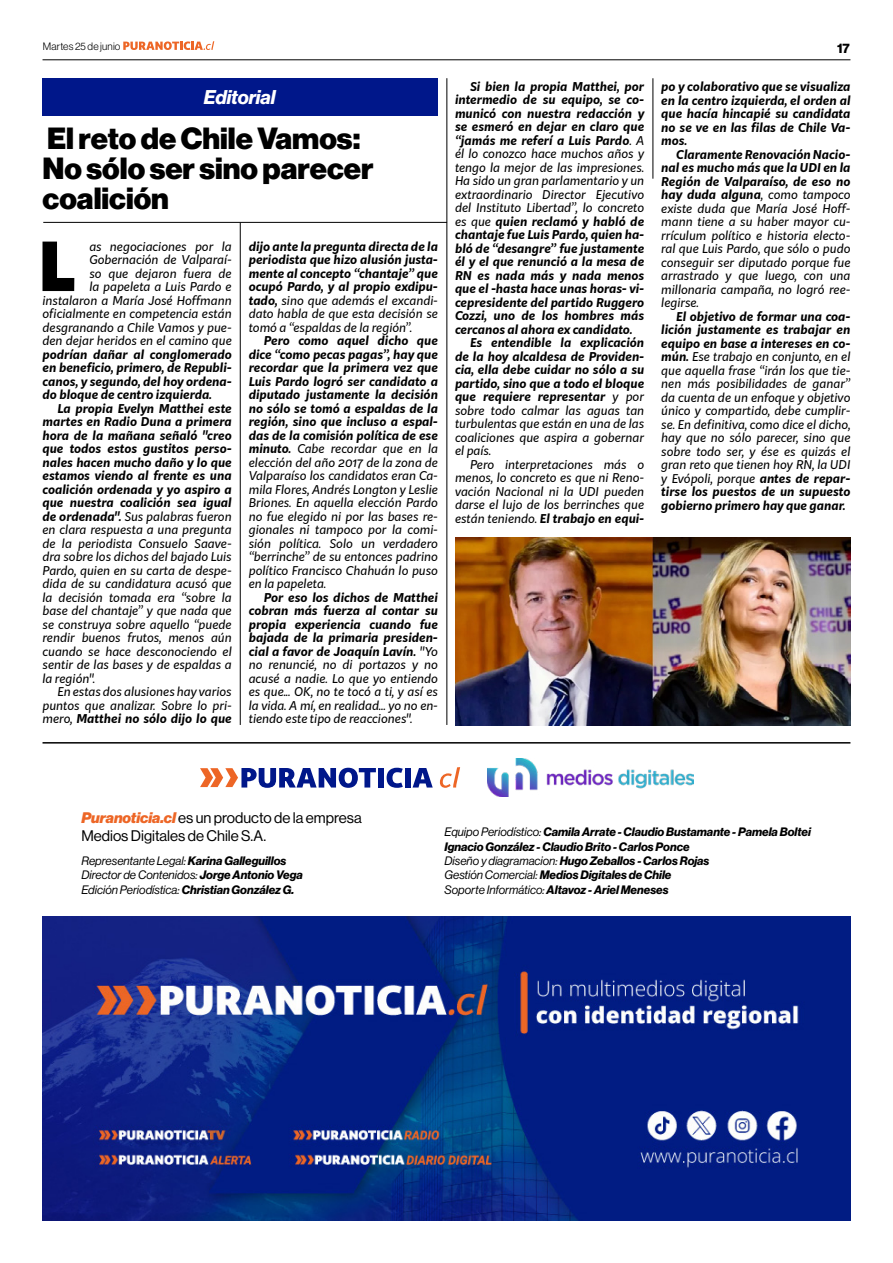
<style>
.page{position:relative;width:893px;height:1263px;background:#fff}
.page>*{position:absolute;margin:0;border:0;box-sizing:border-box;transform-origin:0 0}
.t1{font:900 66.3px "Kit Sans";color:#000}
.t2{font:30px/30px "N Haas Grotesk DS Pro 95 Blk";color:#000}
.t3{font:19.5px "N Haas Grotesk DS Pro 76 Bd It";letter-spacing:-.005em;color:#fff}
.t4{font:15px/18px "N Haas Grotesk DS Pro 55 Rg";color:#000}
.t5{font:13.5px "N Haas Grotesk DS Pro 75 Bd";color:#000}
.t6{font:italic 12px/13.5px "Kit Sans";color:#000;text-align:justify}
.t7{font:italic 700 12px/13.5px "Kit Sans";color:#000;text-align:justify}
.t8{font:12px/14.4px "N Haas Grotesk DS Pro 76 Bd It";color:#000}
.t9{font:12px/14.4px "N Haas Grotesk DS Pro 56 It";color:#000}
.t10{font:10.5px "N Haas Grotesk DS Pro 45 Lt";letter-spacing:.015em;color:#000}
.s1{font-weight:400}
.s2{font-weight:700}
.s3{font-family:"N Haas Grotesk DS Pro 96 Blk It";color:#ed6626}
.s4{font-family:"N Haas Grotesk DS Pro 76 Bd It"}
.s5{font-family:"N Haas Grotesk DS Pro 56 It"}
</style>
<div class="page">
<div style="left:43px;top:78px;width:395px;height:37px;background:#00178a"></div>
<hr style="left:43px;top:222px;width:404px;height:1px;background:#000">
<hr style="left:240px;top:223px;width:1px;height:502px;background:#000">
<hr style="left:653px;top:78px;width:1px;height:101px;background:#000">
<hr style="left:447px;top:78px;width:1px;height:647px;background:#000">
<hr style="left:43px;top:59px;width:807px;height:1px;background:#000">
<hr style="left:43px;top:742px;width:807px;height:1px;background:#000">
<img style="left:487px;top:758px;width:206px;height:38px">
<svg style="left:200px;top:768px;width:176px;height:20px"></svg>
<div style="left:378px;top:768px;width:6px;height:19px;background:#00178a"></div>
<svg style="left:387px;top:768px;width:16px;height:20px"></svg>
<div style="left:405px;top:768px;width:6px;height:19px;background:#00178a"></div>
<svg style="left:413px;top:768px;width:20px;height:19px"></svg>
<svg style="left:440px;top:767px;width:20px;height:21px"></svg>
<svg style="left:123px;top:41px;width:91px;height:9px"></svg>
<img style="left:455px;top:537px;width:395px;height:188px">
<img style="left:43px;top:916px;width:807px;height:304px">
<p class="t10" style="left:43px;top:40px;width:79px">Martes 25 de junio</p>
<h3 class="t3" style="left:204px;top:86px;width:73px">Editorial</h3>
<h2 class="t2" style="left:43px;top:124px;width:332px">El reto de Chile Vamos:<br>No sólo ser sino parecer coalición</h2>
<p class="t7" style="left:249px;top:238px;width:191px">dijo ante la pregunta directa de la periodista que hizo alusión justa&shy;mente al concepto “chantaje” que ocupó Pardo, y al propio exdipu&shy;tado, <span class="s1">sino que además el excandi&shy;dato habla de que esta decisión se tomó a “espaldas de la región”.</span></p>
<p class="t6" style="left:249px;top:333px;width:191px;text-indent:15px"><span class="s2">Pero como aquel dicho que dice “como pecas pagas”, hay que recordar que la primera vez que Luis Pardo logró ser candidato a diputado justamente la decisión no sólo se tomó a espaldas de la región, sino que incluso a espal&shy;das de la comisión política de ese minuto.</span> Cabe recordar que en la elección del año 2017 de la zona de Valparaíso los candidatos eran Ca&shy;mila Flores, Andrés Longton y Leslie Briones. En aquella elección Pardo no fue elegido ni por las bases re&shy;gionales ni tampoco por la comi&shy;sión política. Solo un verdadero “berrinche” de su entonces padrino político Francisco Chahuán lo puso en la papeleta.</p>
<p class="t6" style="left:249px;top:590px;width:191px;text-indent:15px"><span class="s2">Por eso los dichos de Matthei cobran más fuerza al contar su propia experiencia cuando fue bajada de la primaria presiden&shy;cial a favor de Joaquín Lavín.</span> "Yo no renuncié, no di portazos y no acusé a nadie. Lo que yo entiendo es que... OK, no te tocó a ti, y así es la vida. A mí, en realidad... yo no en&shy;tiendo este tipo de reacciones".</p>
<p class="t6" style="left:43px;top:239px;width:191px;text-align:right">as negociaciones por la<br>Gobernación de Valparaí-<br>so que dejaron fuera de<br>la papeleta a Luis Pardo e instalaron a María José Hoffmann oficialmente en competencia están desgranando a Chile Vamos y pue&shy;den dejar heridos en el camino que</p>
<p class="t7" style="left:43px;top:346px;width:191px">podrían dañar al conglomerado en beneficio, primero, de Republi&shy;canos, y segundo, del hoy ordena&shy;do bloque de centro izquierda.</p>
<p class="t6" style="left:43px;top:401px;width:191px;text-indent:15px"><span class="s2">La propia Evelyn Matthei este martes en Radio Duna a primera hora de la mañana señaló "creo que todos estos gustitos perso&shy;nales hacen mucho daño y lo que estamos viendo al frente es una coalición ordenada y yo aspiro a que nuestra coalición sea igual de ordenada".</span> Sus palabras fueron en clara respuesta a una pregunta de la periodista Consuelo Saave&shy;dra sobre los dichos del bajado Luis Pardo, quien en su carta de despe&shy;dida de su candidatura acusó que la decisión tomada era “sobre la base del chantaje” y que nada que se construya sobre aquello “puede rendir buenos frutos, menos aún cuando se hace desconociendo el sentir de las bases y de espaldas a la región".</p>
<p class="t6" style="left:43px;top:684px;width:191px;text-indent:15px">En estas dos alusiones hay varios puntos que analizar. Sobre lo pri&shy;mero, <span class="s2">Matthei no sólo dijo lo que</span></p>
<h1 class="t1" style="left:39px;top:206px;width:39px">L</h1>
<p class="t7" style="left:470px;top:79px;width:176px">Si bien la propia Matthei, por</p>
<p class="t7" style="left:455px;top:92px;width:191px">intermedio de su equipo, se co-</p>
<p class="t7" style="left:455px;top:106px;width:191px">municó con nuestra redacción y</p>
<p class="t7" style="left:455px;top:119px;width:191px">se esmeró en dejar en claro que</p>
<p class="t7" style="left:455px;top:133px;width:191px">“jamás me referí a Luis Pardo<span class="s1">. A</span></p>
<p class="t6" style="left:455px;top:146px;width:191px">él lo conozco hace muchos años y</p>
<p class="t6" style="left:455px;top:160px;width:191px">tengo la mejor de las impresiones.</p>
<p class="t6" style="left:455px;top:173px;width:191px">Ha sido un gran parlamentario y un</p>
<p class="t6" style="left:455px;top:187px;width:191px">extraordinario Director Ejecutivo</p>
<p class="t6" style="left:455px;top:200px;width:191px">del Instituto Libertad”, lo concreto</p>
<p class="t7" style="left:455px;top:214px;width:191px"><span class="s1">es que</span> quien reclamó y habló de</p>
<p class="t7" style="left:455px;top:227px;width:191px">chantaje fue Luis Pardo, quien ha-</p>
<p class="t7" style="left:455px;top:241px;width:191px">bló de “desangre” fue justamente</p>
<p class="t7" style="left:455px;top:254px;width:191px">él y el que renunció a la mesa de</p>
<p class="t7" style="left:455px;top:268px;width:191px">RN es nada más y nada menos</p>
<p class="t7" style="left:455px;top:281px;width:191px">que el -hasta hace unas horas- vi-</p>
<p class="t7" style="left:455px;top:295px;width:191px">cepresidente del partido Ruggero</p>
<p class="t7" style="left:455px;top:308px;width:191px">Cozzi, uno de los hombres más</p>
<p class="t7" style="left:455px;top:322px;width:179px">cercanos al ahora ex candidato.</p>
<p class="t7" style="left:470px;top:335px;width:176px">Es entendible la explicación</p>
<p class="t7" style="left:455px;top:349px;width:191px">de la hoy alcaldesa de Providen-</p>
<p class="t7" style="left:455px;top:362px;width:191px">cia, ella debe cuidar no sólo a su</p>
<p class="t7" style="left:455px;top:376px;width:191px">partido, sino que a todo el bloque</p>
<p class="t7" style="left:455px;top:389px;width:191px">que requiere representar <span class="s1">y por</span></p>
<p class="t6" style="left:455px;top:403px;width:191px">sobre todo calmar las aguas tan</p>
<p class="t6" style="left:455px;top:416px;width:191px">turbulentas que están en una de las</p>
<p class="t6" style="left:455px;top:430px;width:191px">coaliciones que aspira a gobernar</p>
<p class="t6" style="left:455px;top:443px;width:38px">el país.</p>
<p class="t6" style="left:470px;top:457px;width:176px">Pero interpretaciones más o</p>
<p class="t6" style="left:455px;top:470px;width:191px">menos, lo concreto es que ni Reno-</p>
<p class="t6" style="left:455px;top:484px;width:191px">vación Nacional ni la UDI pueden</p>
<p class="t6" style="left:455px;top:497px;width:191px">darse el lujo de los berrinches que</p>
<p class="t7" style="left:455px;top:511px;width:191px"><span class="s1">están teniendo.</span> El trabajo en equi-</p>
<p class="t5" style="left:837px;top:40px;width:14px">17</p>
<p class="t7" style="left:661px;top:79px;width:191px">po y colaborativo que se visualiza en la centro izquierda, el orden al que hacía hincapié su candidata no se ve en las filas de Chile Va&shy;mos.</p>
<p class="t6" style="left:661px;top:147px;width:191px;text-indent:15px"><span class="s2">Claramente Renovación Nacio&shy;nal es mucho más que la UDI en la Región de Valparaíso, de eso no hay duda alguna</span>, como tampoco existe duda que María José Hoff&shy;mann tiene a su haber mayor cu&shy;rrículum político e historia electo&shy;ral que Luis Pardo, que sólo o pudo conseguir ser diputado porque fue arrastrado y que luego, con una millonaria campaña, no logró ree&shy;legirse.</p>
<p class="t6" style="left:661px;top:309px;width:191px;text-indent:15px"><span class="s2">El objetivo de formar una coa&shy;lición justamente es trabajar en equipo en base a intereses en co&shy;mún.</span> Ese trabajo en conjunto, en el que aquella frase “irán los que tie&shy;nen más posibilidades de ganar” da cuenta de un enfoque y objetivo único y compartido, debe cumplir&shy;se. En definitiva, como dice el dicho, hay que no sólo parecer, sino que sobre todo ser, y ése es quizás el gran reto que tienen hoy RN, la UDI y Evópoli, porque <span class="s2">antes de repar&shy;tirse los puestos de un supuesto gobierno primero hay que ganar.</span></p>
<p class="t4" style="left:81px;top:809px;width:282px"><span class="s3">Puranoticia.cl</span> es un producto de la empresa<br>Medios Digitales de Chile S.A.</p>
<p class="t9" style="left:81px;top:854px;width:223px">Representante Legal: <span class="s4">Karina Galleguillos<br></span>Director de Contenidos: <span class="s4">Jorge Antonio Vega<br></span>Edición Periodística: <span class="s4">Christian González G.</span></p>
<p class="t8" style="left:444px;top:825px;width:368px"><span class="s5">Equipo Periodístico:</span> Camila Arrate - Claudio Bustamante - Pamela Boltei Ignacio González - Claudio Brito - Carlos Ponce<br><span class="s5">Diseño y diagramacion:</span> Hugo Zeballos - Carlos Rojas<br><span class="s5">Gestión Comercial:</span> Medios Digitales de Chile<br><span class="s5">Soporte Informático:</span> Altavoz - Ariel Meneses</p>
</div>
